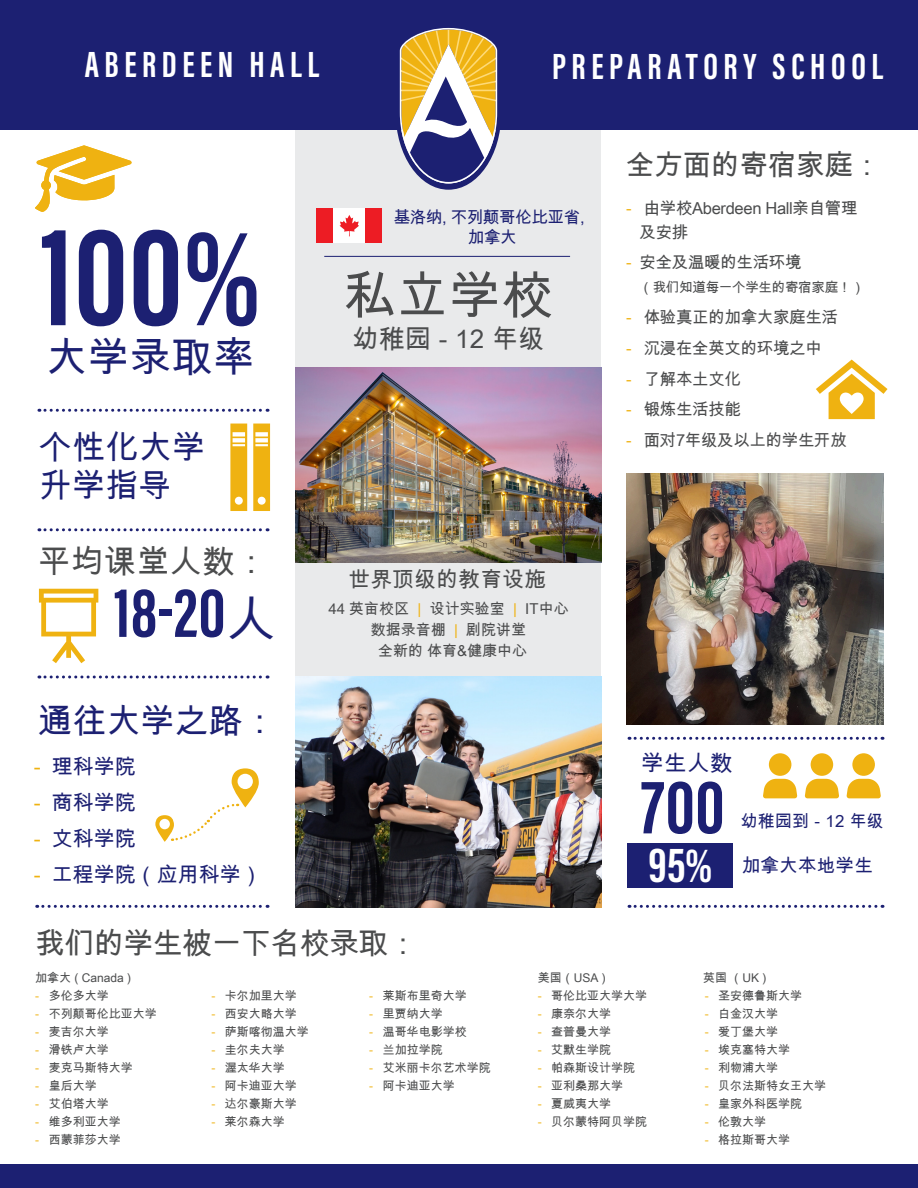
<style>
.page{position:relative;width:918px;height:1188px;background:#fff}
.page>*{position:absolute;margin:0;border:0;box-sizing:border-box;transform-origin:0 0}
.t1{font:700 141.3px "Acumin Pro Extra Cond";color:#1c2072}
.t2{font:700 76.8px "Acumin Pro Extra Cond";color:#1c2072}
.t3{font:700 70.5px "Acumin Pro Extra Cond";color:#1c2072}
.t4{font:52.05px "Arial Unicode MS";color:#4b4c4d}
.t5{font:700 49.5px "Acumin Pro Extra Cond";color:#fff}
.t6{font:41.4px "Arial Unicode MS";letter-spacing:.01em;color:#1c2072}
.t7{font:700 37.5px "Acumin Pro Extra Cond";letter-spacing:.15em;color:#fff}
.t8{font:34.05px "Arial Unicode MS";color:#1c2072}
.t9{font:33px/37.5px "Arial Unicode MS";letter-spacing:.01em;color:#1c2072}
.t10{font:32.55px "Arial Unicode MS";letter-spacing:.01em;color:#4b4c4d}
.t11{font:30px "Arial Unicode MS";letter-spacing:-.02em;color:#4b4c4d}
.t12{font:28.5px "Arial Unicode MS";letter-spacing:-.005em;color:#4b4c4d}
.t13{font:25.95px "Arial Unicode MS";letter-spacing:.01em;color:#4b4c4d}
.t14{font:22.5px "Arial Unicode MS";color:#1c2072}
.t15{font:21.75px "Arial Unicode MS";letter-spacing:.01em;color:#4b4c4d}
.t16{font:21px "Arial Unicode MS";color:#1c2072}
.t17{font:18.6px "Arial Unicode MS";letter-spacing:.01em;color:#1c2072}
.t18{font:16.8px "Arial Unicode MS";letter-spacing:.02em;color:#1c2072}
.t19{font:16.5px/24px "Arial Unicode MS";letter-spacing:-.02em;color:#4b4c4d}
.t20{font:16.5px/19.8px "Arial Unicode MS";letter-spacing:-.02em;color:#1c2072;text-align:center}
.t21{font:15px "Arial Unicode MS";color:#4b4c4d}
.t22{font:13.5px "Arial Unicode MS";letter-spacing:-.02em;color:#4b4c4d}
.t23{font:12px "Arial Unicode MS";color:#4b4c4d}
.s1{font-family:"Arial Unicode MS";font-weight:400;font-size:49.8px}
.s2{color:#efb211}
</style>
<div class="page">
<div style="left:296px;top:17px;width:306px;height:891px;background:#e9eaeb"></div>
<div style="left:0;top:0;width:918px;height:130px;background:#1c2072"></div>
<svg style="left:397px;top:27px;width:103px;height:163px"></svg>
<div style="left:0;top:1164px;width:918px;height:24px;background:#1c2072"></div>
<svg style="left:35px;top:145px;width:97px;height:67px"></svg>
<svg style="left:39px;top:409px;width:229px;height:3px"></svg>
<svg style="left:629px;top:905px;width:254px;height:3px"></svg>
<svg style="left:37px;top:905px;width:231px;height:3px"></svg>
<svg style="left:629px;top:737px;width:254px;height:3px"></svg>
<svg style="left:39px;top:528px;width:229px;height:3px"></svg>
<svg style="left:39px;top:676px;width:229px;height:3px"></svg>
<hr style="left:324px;top:256px;width:246px;height:1px;background:#1c2072">
<svg style="left:39px;top:589px;width:59px;height:74px"></svg>
<img style="left:296px;top:367px;width:306px;height:196px">
<img style="left:626px;top:473px;width:258px;height:252px">
<svg style="left:763px;top:779px;width:34px;height:19px"></svg>
<div style="left:769px;top:753px;width:22px;height:23px;background:#efb211;border-radius:50%"></div>
<svg style="left:805px;top:779px;width:34px;height:19px"></svg>
<div style="left:811px;top:753px;width:22px;height:23px;background:#efb211;border-radius:50%"></div>
<svg style="left:846px;top:779px;width:35px;height:19px"></svg>
<div style="left:852px;top:753px;width:23px;height:23px;background:#efb211;border-radius:50%"></div>
<svg style="left:230px;top:424px;width:17px;height:87px"></svg>
<svg style="left:253px;top:424px;width:17px;height:87px"></svg>
<svg style="left:155px;top:768px;width:104px;height:74px"></svg>
<div style="left:317px;top:208px;width:16px;height:35px;background:#ed1c24"></div>
<div style="left:333px;top:208px;width:33px;height:35px;background:#fff"></div>
<div style="left:366px;top:208px;width:16px;height:35px;background:#ed1c24"></div>
<svg style="left:340px;top:215px;width:19px;height:21px"></svg>
<svg style="left:816px;top:360px;width:72px;height:59px"></svg>
<img style="left:296px;top:676px;width:306px;height:232px">
<div style="left:628px;top:843px;width:105px;height:45px;background:#1c2072"></div>
<p class="t7" style="left:85px;top:42px;width:236px">ABERDEEN HALL</p>
<p class="t7" style="left:552px;top:43px;width:333px">PREPARATORY SCHOOL</p>
<p class="t1" style="left:40px;top:191px;width:222px">100%</p>
<p class="t6" style="left:46px;top:327px;width:210px">大学录取率</p>
<p class="t9" style="left:39px;top:428px;width:168px">个性化大学升学指导</p>
<p class="t10" style="left:38px;top:538px;width:231px">平均课堂人数：</p>
<p class="t3" style="left:114px;top:570px;width:163px">18-20<span class="s1">人</span></p>
<p class="t8" style="left:38px;top:696px;width:240px">通往大学之路：</p>
<p class="t16" style="left:34px;top:751px;width:103px"><span class="s2">-</span> 理科学院</p>
<p class="t16" style="left:34px;top:787px;width:103px"><span class="s2">-</span> 商科学院</p>
<p class="t16" style="left:34px;top:823px;width:103px"><span class="s2">-</span> 文科学院</p>
<p class="t16" style="left:34px;top:859px;width:229px"><span class="s2">-</span> 工程学院（应用科学）</p>
<p class="t20" style="left:394px;top:207px;width:199px">基洛纳, 不列颠哥伦比亚省，加拿大</p>
<p class="t4" style="left:344px;top:258px;width:211px">私立学校</p>
<p class="t13" style="left:353px;top:320px;width:193px">幼稚园 - 12 年级</p>
<p class="t15" style="left:348px;top:563px;width:199px">世界顶级的教育设施</p>
<p class="t21" style="left:328px;top:598px;width:242px">44 英亩校区 <span class="s2">|</span> 设计实验室 <span class="s2">|</span> IT中心</p>
<p class="t21" style="left:371px;top:619px;width:157px">数据录音棚 <span class="s2">|</span> 剧院讲堂</p>
<p class="t21" style="left:378px;top:640px;width:151px">全新的 体育&amp;健康中心</p>
<p class="t11" style="left:35px;top:921px;width:384px">我们的学生被一下名校录取：</p>
<p class="t12" style="left:626px;top:144px;width:257px">全方面的寄宿家庭：</p>
<p class="t19" style="left:640px;top:195px;width:220px;text-indent:-14px"><span class="s2">-</span> 由学校Aberdeen Hall亲自管理及安排</p>
<p class="t19" style="left:626px;top:250px;width:177px"><span class="s2">-</span> 安全及温暖的生活环境</p>
<p class="t22" style="left:640px;top:278px;width:227px">（我们知道每一个学生的寄宿家庭！）</p>
<p class="t19" style="left:626px;top:305px;width:214px"><span class="s2">-</span> 体验真正的加拿大家庭生活</p>
<p class="t19" style="left:626px;top:336px;width:197px"><span class="s2">-</span> 沉浸在全英文的环境之中</p>
<p class="t19" style="left:626px;top:366px;width:117px"><span class="s2">-</span> 了解本土文化</p>
<p class="t19" style="left:626px;top:397px;width:117px"><span class="s2">-</span> 锻炼生活技能</p>
<p class="t19" style="left:626px;top:428px;width:222px"><span class="s2">-</span> 面对7年级及以上的学生开放</p>
<p class="t14" style="left:641px;top:747px;width:93px">学生人数</p>
<p class="t2" style="left:641px;top:760px;width:85px">700</p>
<p class="t5" style="left:648px;top:835px;width:66px">95%</p>
<p class="t18" style="left:741px;top:809px;width:144px">幼稚园到 - 12 年级</p>
<p class="t17" style="left:742px;top:852px;width:133px">加拿大本地学生</p>
<p class="t23" style="left:35px;top:969px;width:98px">加拿大 ( Canada )</p>
<p class="t23" style="left:538px;top:969px;width:70px">美国（USA )</p>
<p class="t23" style="left:703px;top:969px;width:65px">英国 （UK )</p>
<p class="t23" style="left:35px;top:987px;width:75px"><span class="s2">-</span> 多伦多大学</p>
<p class="t23" style="left:35px;top:1005px;width:123px"><span class="s2">-</span> 不列颠哥伦比亚大学</p>
<p class="t23" style="left:35px;top:1023px;width:75px"><span class="s2">-</span> 麦吉尔大学</p>
<p class="t23" style="left:35px;top:1041px;width:75px"><span class="s2">-</span> 滑铁卢大学</p>
<p class="t23" style="left:35px;top:1059px;width:99px"><span class="s2">-</span> 麦克马斯特大学</p>
<p class="t23" style="left:35px;top:1077px;width:63px"><span class="s2">-</span> 皇后大学</p>
<p class="t23" style="left:35px;top:1095px;width:75px"><span class="s2">-</span> 艾伯塔大学</p>
<p class="t23" style="left:35px;top:1113px;width:87px"><span class="s2">-</span> 维多利亚大学</p>
<p class="t23" style="left:35px;top:1131px;width:87px"><span class="s2">-</span> 西蒙菲莎大学</p>
<p class="t23" style="left:211px;top:987px;width:87px"><span class="s2">-</span> 卡尔加里大学</p>
<p class="t23" style="left:211px;top:1005px;width:87px"><span class="s2">-</span> 西安大略大学</p>
<p class="t23" style="left:211px;top:1023px;width:99px"><span class="s2">-</span> 萨斯喀彻温大学</p>
<p class="t23" style="left:211px;top:1041px;width:75px"><span class="s2">-</span> 圭尔夫大学</p>
<p class="t23" style="left:211px;top:1059px;width:75px"><span class="s2">-</span> 渥太华大学</p>
<p class="t23" style="left:211px;top:1077px;width:87px"><span class="s2">-</span> 阿卡迪亚大学</p>
<p class="t23" style="left:211px;top:1095px;width:87px"><span class="s2">-</span> 达尔豪斯大学</p>
<p class="t23" style="left:211px;top:1113px;width:75px"><span class="s2">-</span> 莱尔森大学</p>
<p class="t23" style="left:369px;top:987px;width:99px"><span class="s2">-</span> 莱斯布里奇大学</p>
<p class="t23" style="left:369px;top:1005px;width:75px"><span class="s2">-</span> 里贾纳大学</p>
<p class="t23" style="left:369px;top:1023px;width:99px"><span class="s2">-</span> 温哥华电影学校</p>
<p class="t23" style="left:369px;top:1041px;width:75px"><span class="s2">-</span> 兰加拉学院</p>
<p class="t23" style="left:369px;top:1059px;width:123px"><span class="s2">-</span> 艾米丽卡尔艺术学院</p>
<p class="t23" style="left:369px;top:1077px;width:87px"><span class="s2">-</span> 阿卡迪亚大学</p>
<p class="t23" style="left:538px;top:987px;width:111px"><span class="s2">-</span> 哥伦比亚大学大学</p>
<p class="t23" style="left:538px;top:1005px;width:75px"><span class="s2">-</span> 康奈尔大学</p>
<p class="t23" style="left:538px;top:1023px;width:75px"><span class="s2">-</span> 查普曼大学</p>
<p class="t23" style="left:538px;top:1041px;width:75px"><span class="s2">-</span> 艾默生学院</p>
<p class="t23" style="left:538px;top:1059px;width:99px"><span class="s2">-</span> 帕森斯设计学院</p>
<p class="t23" style="left:538px;top:1077px;width:87px"><span class="s2">-</span> 亚利桑那大学</p>
<p class="t23" style="left:538px;top:1095px;width:75px"><span class="s2">-</span> 夏威夷大学</p>
<p class="t23" style="left:538px;top:1113px;width:111px"><span class="s2">-</span> 贝尔蒙特阿贝学院</p>
<p class="t23" style="left:705px;top:987px;width:99px"><span class="s2">-</span> 圣安德鲁斯大学</p>
<p class="t23" style="left:705px;top:1005px;width:75px"><span class="s2">-</span> 白金汉大学</p>
<p class="t23" style="left:705px;top:1023px;width:75px"><span class="s2">-</span> 爱丁堡大学</p>
<p class="t23" style="left:705px;top:1041px;width:87px"><span class="s2">-</span> 埃克塞特大学</p>
<p class="t23" style="left:705px;top:1059px;width:75px"><span class="s2">-</span> 利物浦大学</p>
<p class="t23" style="left:705px;top:1077px;width:123px"><span class="s2">-</span> 贝尔法斯特女王大学</p>
<p class="t23" style="left:705px;top:1095px;width:99px"><span class="s2">-</span> 皇家外科医学院</p>
<p class="t23" style="left:705px;top:1113px;width:63px"><span class="s2">-</span> 伦敦大学</p>
<p class="t23" style="left:705px;top:1131px;width:87px"><span class="s2">-</span> 格拉斯哥大学</p>
</div>
